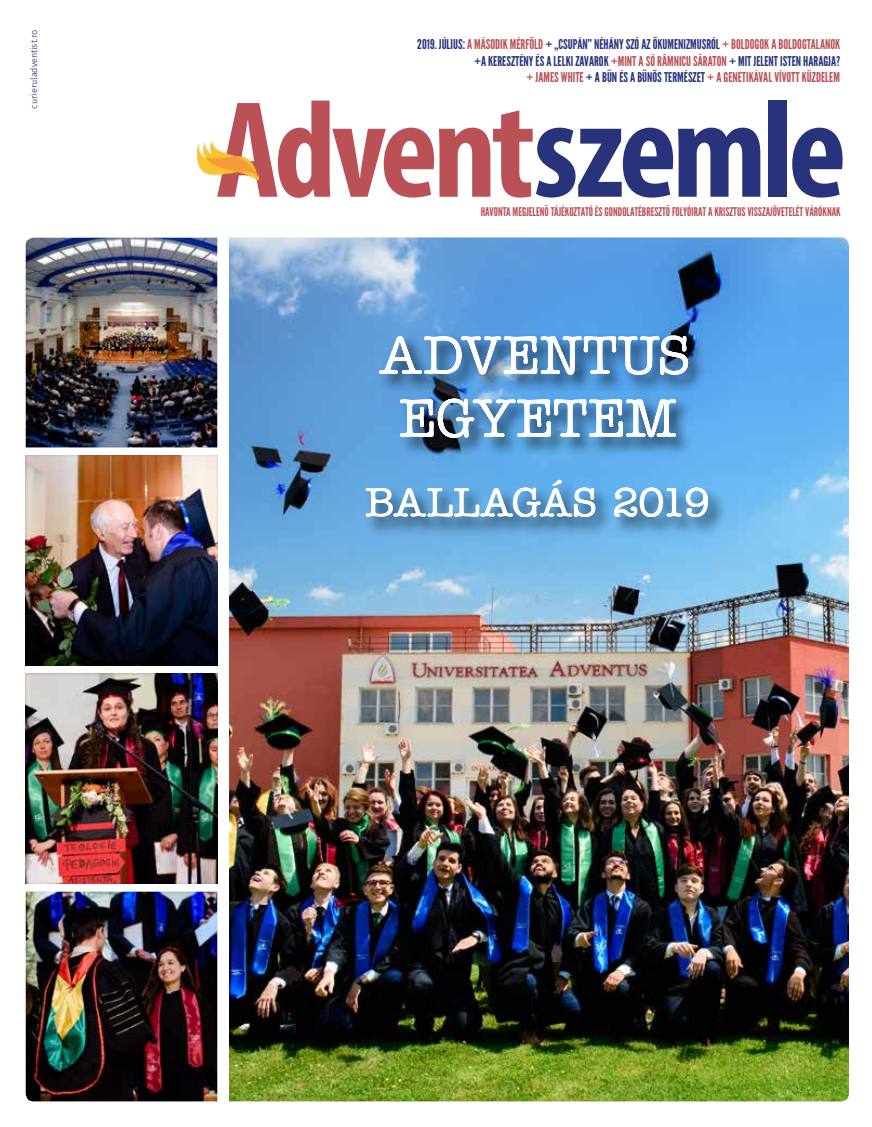
<style>
.page{position:relative;width:872px;height:1127px;background:#fff}
.page>*{position:absolute;margin:0;border:0;box-sizing:border-box;transform-origin:0 0}
.t1{font:700 condensed 138.9px "Myriad Pro";letter-spacing:-.035em;color:#ba5157}
.t2{font:500 54px/63px "American Typewriter Std";letter-spacing:.005em;color:#fff;text-align:center}
.t3{font:500 40.5px "American Typewriter Std";letter-spacing:-.015em;color:#fff}
.t4{font:13.5px/16.5px "League Gothic";color:#29337c;text-align:right}
.t5{font:12px "League Gothic";color:#ba5157}
.t6{font:300 9px "Fira Sans";color:#1a174d}
.s1{color:#ba5157}
.s2{color:#29337c}
</style>
<div class="page">
<img style="left:229px;top:237px;width:620px;height:864px">
<div style="left:364px;top:333px;width:363px;height:204px;background:#000;opacity:.75"></div>
<div style="left:25px;top:237px;width:195px;height:213px;background:#000;opacity:.25"></div>
<div style="left:25px;top:455px;width:195px;height:213px;background:#000;opacity:.25"></div>
<div style="left:25px;top:673px;width:195px;height:213px;background:#000;opacity:.25"></div>
<div style="left:25px;top:891px;width:195px;height:213px;background:#000;opacity:.25"></div>
<img style="left:198px;top:140px;width:60px;height:41px">
<p class="t6" style="left:28px;top:109px;width:80px;rotate:-90deg">curieruladventist.ro</p>
<p class="t4" style="left:417px;top:36px;width:424px">2019. JÚLIUS:<span class="s1">A MÁSODIK MÉRFÖLD</span> + „CSUPÁN” NÉHÁNY SZÓ AZ ÖKUMENIZMUSRÓL <span class="s1">+ BOLDOGOK A BOLDOGTALANOK </span>+A KERESZTÉNY ÉS A LELKI ZAVAROK <span class="s1">+MINT A SÓ RÂMNICU SĂRATON</span> + MIT JELENT ISTEN HARAGJA?<br><span class="s1">+ JAMES WHITE</span> + A BŰN ÉS A BŰNÖS TERMÉSZET <span class="s1">+ A GENETIKÁVAL VÍVOTT KÜZDELEM</span></p>
<h1 class="t1" style="left:216px;top:64px;width:632px">Advent<span class="s2">szemle</span></h1>
<p class="t5" style="left:481px;top:204px;width:361px">HAVONTA MEGJELENŐ TÁJÉKOZTATÓ ÉS GONDOLATÉBRESZTŐ FOLYÓIRAT A KRISZTUS VISSZAJÖVETELÉT VÁRÓKNAK</p>
<h2 class="t2" style="left:380px;top:324px;width:312px">ADVENTUS<br>EGYETEM</h2>
<h3 class="t3" style="left:365px;top:480px;width:347px">BALLAGÁS 2019</h3>
</div>
